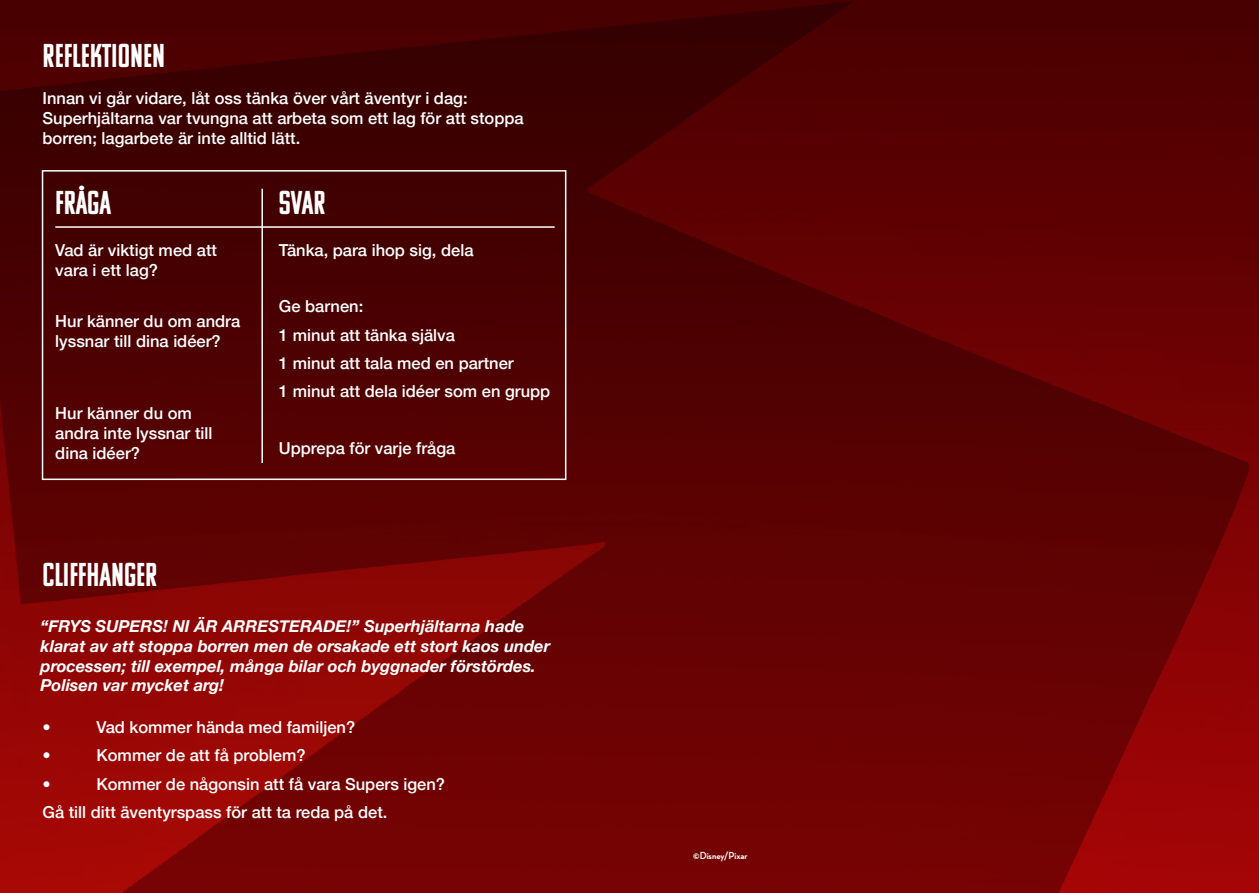
<style>
.page{position:relative;width:1259px;height:893px;background:#fff}
.page>*{position:absolute;margin:0;border:0;box-sizing:border-box;transform-origin:0 0}
.t1{font:33px "Komu A";color:#fff}
.t2{font:500 16.5px/19.8px "Helvetica Neue";color:#fff}
.t3{font:italic 700 16.5px/19.8px "Helvetica Neue";color:#fff}
.t4{font:700 10.5px "Neutra Disp";color:#fff}
</style>
<div class="page">
<img style="left:0;top:0;width:1259px;height:893px">
<div style="left:42px;top:170px;width:524px;height:310px;border:2px solid #fff"></div>
<hr style="left:261px;top:189px;width:2px;height:274px;background:#fff">
<hr style="left:55px;top:226px;width:499px;height:2px;background:#fff">
<h1 class="t1" style="left:43px;top:39px;width:124px">REFLEKTIONEN</h1>
<p class="t2" style="left:43px;top:87px;width:483px">Innan vi går vidare, låt oss tänka över vårt äventyr i dag:<br>Superhjältarna var tvungna att arbeta som ett lag för att stoppa borren; lagarbete är inte alltid lätt.</p>
<h1 class="t1" style="left:55px;top:185px;width:57px">FRÅGA</h1>
<h1 class="t1" style="left:279px;top:185px;width:48px">SVAR</h1>
<p class="t2" style="left:55px;top:239px;width:163px">Vad är viktigt med att vara i ett lag?</p>
<p class="t2" style="left:55px;top:310px;width:186px">Hur känner du om andra lyssnar till dina idéer?</p>
<p class="t2" style="left:55px;top:402px;width:159px">Hur känner du om andra inte lyssnar till dina idéer?</p>
<p class="t2" style="left:279px;top:239px;width:196px">Tänka, para ihop sig, dela</p>
<p class="t2" style="left:279px;top:291px;width:273px;line-height:28.3px">Ge barnen:<br>1 minut att tänka själva<br>1 minut att tala med en partner<br>1 minut att dela idéer som en grupp</p>
<p class="t2" style="left:279px;top:437px;width:178px">Upprepa för varje fråga</p>
<h1 class="t1" style="left:43px;top:558px;width:116px">CLIFFHANGER</h1>
<p class="t3" style="left:41px;top:617px;width:511px">“FRYS SUPERS! NI ÄR ARRESTERADE!” Superhjältarna hade klarat av att stoppa borren men de orsakade ett stort kaos under processen; till exempel, många bilar och byggnader förstördes.<br>Polisen var mycket arg!</p>
<p class="t2" style="left:43px;top:716px;width:10px">•</p>
<p class="t2" style="left:97px;top:716px;width:260px">Vad kommer hända med familjen?</p>
<p class="t2" style="left:43px;top:744px;width:10px">•</p>
<p class="t2" style="left:97px;top:744px;width:211px">Kommer de att få problem?</p>
<p class="t2" style="left:43px;top:772px;width:10px">•</p>
<p class="t2" style="left:43px;top:768px;width:404px;line-height:28.3px;text-indent:54px">Kommer de någonsin att få vara Supers igen?<br>Gå till ditt äventyrspass för att ta reda på det.</p>
<p class="t4" style="left:693px;top:849px;width:56px">©Disney/Pixar</p>
</div>
